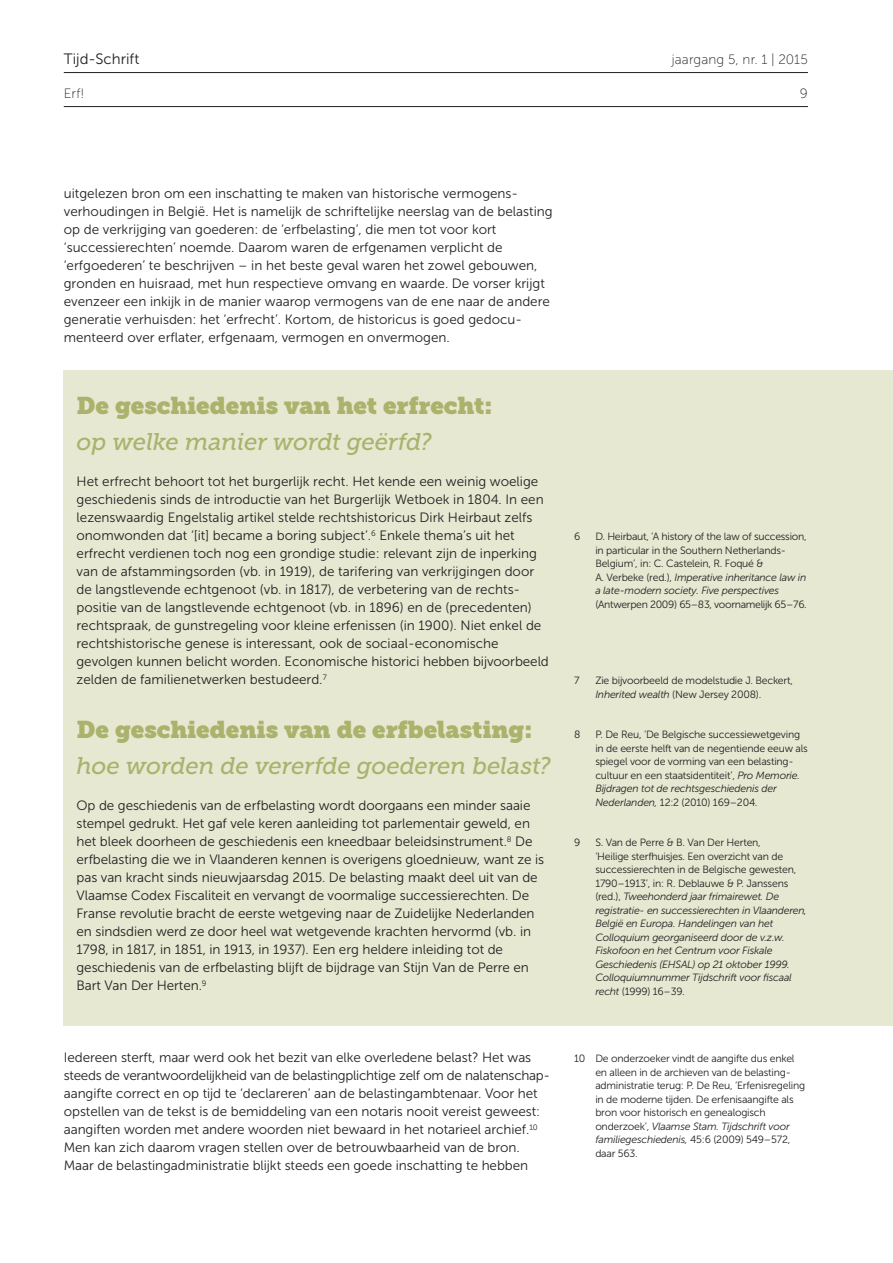
<style>
.page{position:relative;width:893px;height:1263px;background:#fff}
.page>*{position:absolute;margin:0;border:0;box-sizing:border-box;transform-origin:0 0}
.t1{font:24px "Museo Slab";letter-spacing:-.005em;color:#aab26c}
.t2{font:italic 24px "Museo Slab 500";letter-spacing:-.015em;color:#aab26c}
.t3{font:15px "Museo Sans 300";letter-spacing:.005em;color:#231f20}
.t4{font:13.5px/18px "Museo Sans 300";letter-spacing:-.005em;color:#231f20}
.t5{font:13.5px "Museo Sans 100";letter-spacing:.01em;color:#231f20}
.t6{font:10.5px/13.5px "Museo Sans 300";letter-spacing:-.02em;color:#231f20}
.t7{font:italic 10.5px/13.5px "Museo Sans 300";letter-spacing:-.02em;color:#231f20}
.s1{font-style:italic}
.s2{font-style:normal}
</style>
<div class="page">
<hr style="left:64px;top:106px;width:744px;height:1px;background:#231f20">
<div style="left:64px;top:370px;width:829px;height:656px;background:#e6e8d2"></div>
<hr style="left:64px;top:72px;width:744px;height:1px;background:#231f20">
<p class="t3" style="left:64px;top:51px;width:77px">Tijd-Schrift</p>
<p class="t5" style="left:64px;top:86px;width:22px">Erf!</p>
<p class="t5" style="left:672px;top:52px;width:138px">jaargang 5, nr. 1 | 2015</p>
<p class="t5" style="left:800px;top:86px;width:9px">9</p>
<p class="t4" style="left:64px;top:184px;width:490px">uitgelezen bron om een inschatting te maken van historische vermogens&shy;verhoudingen in België. Het is namelijk de schriftelijke neerslag van de belasting op de verkrijging van goederen: de ‘erfbelasting’, die men tot voor kort ‘successierechten’ noemde. Daarom waren de erfgenamen verplicht de ‘erfgoederen’ te beschrijven – in het beste geval waren het zowel gebouwen, gronden en huisraad, met hun respectieve omvang en waarde. De vorser krijgt evenzeer een inkijk in de manier waarop vermogens van de ene naar de andere generatie verhuisden: het ‘erfrecht’. Kortom, de historicus is goed gedocu&shy;menteerd over erflater, erfgenaam, vermogen en onvermogen.</p>
<h1 class="t1" style="left:77px;top:391px;width:418px">De geschiedenis van het erfrecht:</h1>
<h1 class="t2" style="left:77px;top:428px;width:357px">op welke manier wordt geërfd?</h1>
<p class="t4" style="left:77px;top:472px;width:474px">Het erfrecht behoort tot het burgerlijk recht. Het kende een weinig woelige geschiedenis sinds de introductie van het Burgerlijk Wetboek in 1804. In een lezenswaardig Engelstalig artikel stelde rechtshistoricus Dirk Heirbaut zelfs onomwonden dat ‘[it] became a boring subject’.<sup>6</sup> Enkele thema’s uit het erfrecht verdienen toch nog een grondige studie: relevant zijn de inperking van de afstammingsorden (vb. in 1919), de tarifering van verkrijgingen door de langstlevende echtgenoot (vb. in 1817), de verbetering van de rechts&shy;positie van de langstlevende echtgenoot (vb. in 1896) en de (precedenten) rechtspraak, de gunstregeling voor kleine erfenissen (in 1900). Niet enkel de rechtshistorische genese is interessant, ook de sociaal-economische gevolgen kunnen belicht worden. Economische historici hebben bijvoorbeeld zelden de familienetwerken bestudeerd.<sup>7</sup></p>
<h1 class="t1" style="left:77px;top:715px;width:458px">De geschiedenis van de erfbelasting:</h1>
<h1 class="t2" style="left:77px;top:752px;width:476px">hoe worden de vererfde goederen belast?</h1>
<p class="t4" style="left:77px;top:796px;width:469px">Op de geschiedenis van de erfbelasting wordt doorgaans een minder saaie stempel gedrukt. Het gaf vele keren aanleiding tot parlementair geweld, en het bleek doorheen de geschiedenis een kneedbaar beleidsinstrument.<sup>8</sup> De erfbelasting die we in Vlaanderen kennen is overigens gloednieuw, want ze is pas van kracht sinds nieuwjaarsdag 2015. De belasting maakt deel uit van de Vlaamse Codex Fiscaliteit en vervangt de voormalige successierechten. De Franse revolutie bracht de eerste wetgeving naar de Zuidelijke Nederlanden en sindsdien werd ze door heel wat wetgevende krachten hervormd (vb. in 1798, in 1817, in 1851, in 1913, in 1937). Een erg heldere inleiding tot de geschiedenis van de erfbelasting blijft de bijdrage van Stijn Van de Perre en Bart Van Der Herten.<sup>9</sup></p>
<p class="t4" style="left:64px;top:1048px;width:485px">Iedereen sterft, maar werd ook het bezit van elke overledene belast? Het was steeds de verantwoordelijkheid van de belastingplichtige zelf om de nalatenschap&shy;aangifte correct en op tijd te ‘declareren’ aan de belastingambtenaar. Voor het opstellen van de tekst is de bemiddeling van een notaris nooit vereist geweest: aangiften worden met andere woorden niet bewaard in het notarieel archief.<sup>10<br></sup>Men kan zich daarom vragen stellen over de betrouwbaarheid van de bron.<br>Maar de belastingadministratie blijkt steeds een goede inschatting te hebben</p>
<p class="t6" style="left:574px;top:530px;width:8px">6</p>
<p class="t6" style="left:595px;top:530px;width:213px">D. Heirbaut, ‘A history of the law of succession, in particular in the Southern Netherlands-Belgium’, in: C. Castelein, R. Foqué &amp;<br>A. Verbeke (red.), <span class="s1">Imperative inheritance law in a late- modern society. Five perspectives</span></p>
<p class="t6" style="left:595px;top:597px;width:213px">(Antwerpen 2009) 65–83, voornamelijk 65–76.</p>
<p class="t6" style="left:574px;top:674px;width:7px">7</p>
<p class="t6" style="left:595px;top:674px;width:199px">Zie bijvoorbeeld de modelstudie J. Beckert,<br><span class="s1">Inherited wealth</span> (New Jersey 2008).</p>
<p class="t6" style="left:574px;top:728px;width:8px">8</p>
<p class="t6" style="left:595px;top:728px;width:214px">P. De Reu, ‘De Belgische successiewetgeving in de eerste helft van de negentiende eeuw als spiegel voor de vorming van een belasting&shy;cultuur en een staatsidentiteit’, <span class="s1">Pro Memorie.<br>Bijdragen tot de rechtsgeschiedenis der Nederlanden,</span> 12:2 (2010) 169–204.</p>
<p class="t6" style="left:574px;top:836px;width:8px">9</p>
<p class="t7" style="left:595px;top:836px;width:213px"><span class="s2">S. Van de Perre &amp; B. Van Der Herten,<br>‘Heilige sterfhuisjes. Een overzicht van de successierechten in de Belgische gewesten, 1790–1913’, in: R. Deblauwe &amp; P. Janssens (red.),</span> Tweehonderd jaar frimairewet. De registratie- en successierechten in Vlaanderen, België en Europa. Handelingen van het Colloquium georganiseerd door de v.z.w.<br>Fiskofoon en het Centrum voor Fiskale Geschiedenis (EHSAL) op 21 oktober 1999.<br>Colloquiumnummer Tijdschrift voor fiscaal recht <span class="s2">(1999) 16–39.</span></p>
<p class="t6" style="left:595px;top:1052px;width:211px;text-indent:-21px">10 De onderzoeker vindt de aangifte dus enkel en alleen in de archieven van de belasting&shy;administratie terug: P. De Reu, ‘Erfenisregeling in de moderne tijden. De erfenisaangifte als bron voor historisch en genealogisch onderzoek’, <span class="s1">Vlaamse Stam. Tijdschrift voor familiegeschiedenis,</span> 45:6 (2009) 549–572, daar 563.</p>
</div>
